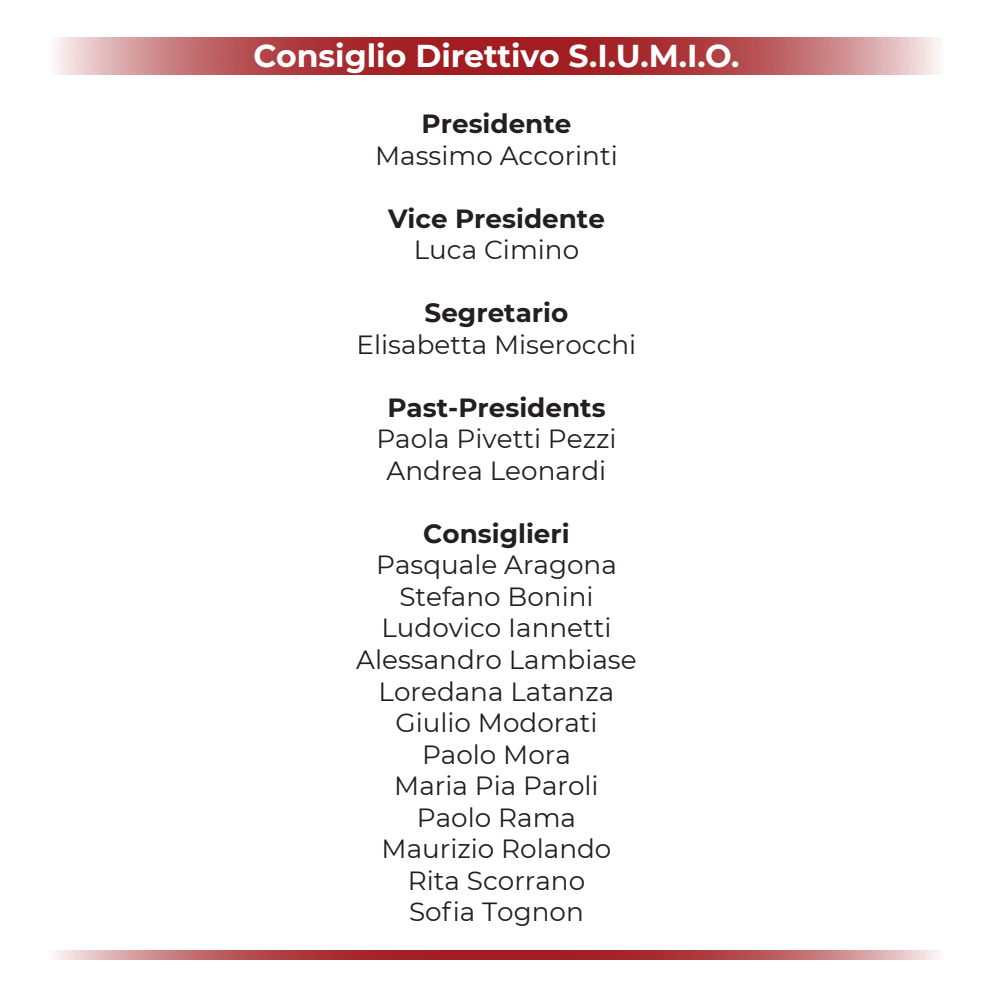
<style>
.page{position:relative;width:993px;height:993px;background:#fff}
.page>*{position:absolute;margin:0;border:0;box-sizing:border-box;transform-origin:0 0}
.t1{font:700 31.5px "Montserrat";color:#fff}
.t2{font:26.25px "Montserrat";color:#231f20}
.t3{font:700 26.25px "Montserrat";color:#231f20}
</style>
<div class="page">
<svg style="left:55px;top:38px;width:884px;height:37px;background:#b9595c"></svg>
<svg style="left:55px;top:950px;width:884px;height:9px;background:#b9595b"></svg>
<p class="t1" style="left:253px;top:33px;width:487px">Consiglio Direttivo S.I.U.M.I.O.</p>
<p class="t3" style="left:421px;top:105px;width:151px">Presidente</p>
<p class="t2" style="left:375px;top:137px;width:244px">Massimo Accorinti</p>
<p class="t3" style="left:388px;top:199px;width:218px">Vice Presidente</p>
<p class="t2" style="left:413px;top:232px;width:167px">Luca Cimino</p>
<p class="t3" style="left:424px;top:294px;width:145px">Segretario</p>
<p class="t2" style="left:356px;top:326px;width:281px">Elisabetta Miserocchi</p>
<p class="t3" style="left:387px;top:388px;width:220px">Past-Presidents</p>
<p class="t2" style="left:376px;top:421px;width:242px">Paola Pivetti Pezzi</p>
<p class="t2" style="left:386px;top:452px;width:221px">Andrea Leonardi</p>
<p class="t3" style="left:423px;top:514px;width:148px">Consiglieri</p>
<p class="t2" style="left:376px;top:547px;width:242px">Pasquale Aragona</p>
<p class="t2" style="left:399px;top:578px;width:196px">Stefano Bonini</p>
<p class="t2" style="left:381px;top:610px;width:231px">Ludovico Iannetti</p>
<p class="t2" style="left:356px;top:641px;width:282px">Alessandro Lambiase</p>
<p class="t2" style="left:378px;top:673px;width:237px">Loredana Latanza</p>
<p class="t2" style="left:395px;top:704px;width:203px">Giulio Modorati</p>
<p class="t2" style="left:422px;top:736px;width:150px">Paolo Mora</p>
<p class="t2" style="left:394px;top:767px;width:206px">Maria Pia Paroli</p>
<p class="t2" style="left:417px;top:799px;width:160px">Paolo Rama</p>
<p class="t2" style="left:381px;top:830px;width:231px">Maurizio Rolando</p>
<p class="t2" style="left:407px;top:862px;width:179px">Rita Scorrano</p>
<p class="t2" style="left:409px;top:893px;width:176px">Sofia Tognon</p>
</div>
